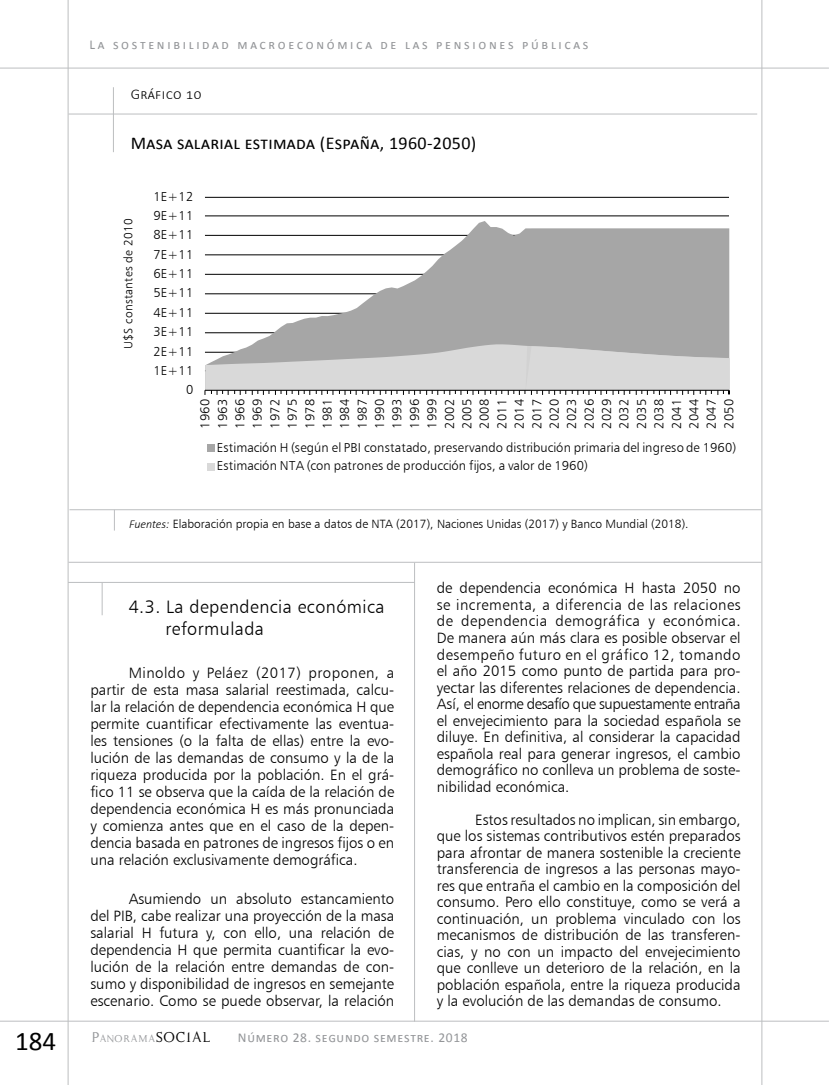
<style>
.page{position:relative;width:830px;height:1085px;background:#fff}
.page>*{position:absolute;margin:0;border:0;box-sizing:border-box;transform-origin:0 0}
.t1{font:27px "Calibri";color:#000}
.t2{font:18px "Calibri";letter-spacing:.02em;color:#000}
.t3{font:18px/22.2px "Humanist 777 BT Light B";letter-spacing:.025em;color:#000}
.t4{font:15px/16.5px "Humanist 777 BT Light B";color:#000;text-align:justify}
.t5{font:300 15px "Calibri";letter-spacing:.025em;color:#000}
.t6{font:13.5px "Calibri";letter-spacing:.2em;color:#939598}
.t7{font:13.5px "Calibri";letter-spacing:.05em;color:#939598}
.t8{font:13.05px/18.1px "Humanist 777 BT Light B";letter-spacing:.01em;color:#000}
.t9{font:12.9px/17.4px "Humanist 777 BT Light B";letter-spacing:.01em;color:#000;text-align:justify}
.t10{font:12px "Humanist 777 BT Light B";color:#000}
.t11{font:12px "Humanist 777 BT Light B";letter-spacing:.025em;color:#000}
.t12{font:11.55px "Kopy Katt Kut";letter-spacing:.07em;color:#939598}
.s1{font-family:"Calibri";font-weight:300;font-style:italic}
.s2{font-size:16.5px}
.s3{font-size:16.5px;color:#000}
</style>
<div class="page">
<hr style="left:68px;top:0;width:1px;height:1084px;background:#bcbec0">
<hr style="left:0;top:68px;width:828px;height:1px;background:#bcbec0">
<hr style="left:761px;top:0;width:1px;height:1084px;background:#bcbec0">
<hr style="left:0;top:1020px;width:828px;height:1px;background:#bcbec0">
<hr style="left:102px;top:582px;width:1px;height:33px;background:#bcbec0">
<hr style="left:68px;top:582px;width:347px;height:1px;background:#bcbec0">
<hr style="left:414px;top:562px;width:1px;height:459px;background:#bcbec0">
<hr style="left:68px;top:561px;width:693px;height:1px;background:#bcbec0">
<hr style="left:68px;top:114px;width:688px;height:1px;background:#bcbec0">
<hr style="left:113px;top:87px;width:1px;height:65px;background:#bcbec0">
<hr style="left:205px;top:215px;width:523px;height:1px;background:#000">
<hr style="left:205px;top:197px;width:523px;height:1px;background:#000">
<svg style="left:205px;top:228px;width:524px;height:116px;fill:#a6a6a6"></svg>
<svg style="left:204px;top:344px;width:525px;height:51px;background:#cbcbcb"></svg>
<div style="left:207px;top:444px;width:7px;height:8px;background:#a6a6a6"></div>
<div style="left:207px;top:463px;width:7px;height:7px;background:#d9d9d9"></div>
<svg style="left:114px;top:510px;width:1px;height:20px"></svg>
<hr style="left:69px;top:509px;width:692px;height:1px;background:#bcbec0">
<h1 class="t1" style="left:15px;top:1023px;width:43px">184</h1>
<p class="t6" style="left:89px;top:37px;width:500px">La sostenibilidad macroeconómica de las pensiones públicas</p>
<p class="t5" style="left:131px;top:84px;width:72px">Gráfico 10</p>
<p class="t2" style="left:131px;top:132px;width:347px">Masa salarial estimada (España, 1960-2050)</p>
<p class="t11" style="left:121px;top:349px;width:133px;rotate:-90deg">U$S constantes de 2010</p>
<p class="t8" style="left:153px;top:187px;width:41px">1E+12</p>
<p class="t8" style="left:153px;top:206px;width:41px">9E+11</p>
<p class="t8" style="left:153px;top:225px;width:41px">8E+11</p>
<p class="t8" style="left:153px;top:245px;width:41px">7E+11</p>
<p class="t8" style="left:153px;top:264px;width:41px">6E+11</p>
<p class="t8" style="left:153px;top:283px;width:41px">5E+11</p>
<p class="t8" style="left:153px;top:303px;width:41px">4E+11</p>
<p class="t8" style="left:153px;top:322px;width:41px">3E+11</p>
<p class="t8" style="left:153px;top:342px;width:41px">2E+11</p>
<p class="t8" style="left:153px;top:361px;width:41px">1E+11</p>
<p class="t8" style="left:186px;top:380px;width:9px">0</p>
<p class="t9" style="left:196px;top:428px;width:31px;rotate:-90deg">1960<br>1963<br>1966<br>1969<br>1972<br>1975<br>1978<br>1981<br>1984<br>1987<br>1990<br>1993<br>1996<br>1999<br>2002<br>2005<br>2008<br>2011<br>2014<br>2017<br>2020<br>2023<br>2026<br>2029<br>2032<br>2035<br>2038<br>2041<br>2044<br>2047<br>2050</p>
<p class="t8" style="left:217px;top:438px;width:520px">Estimación H (según el PBI constatado, preservando distribución primaria del ingreso de 1960)<br>Estimación NTA (con patrones de producción fijos, a valor de 1960)</p>
<p class="t10" style="left:129px;top:516px;width:561px"><span class="s1">Fuentes:</span> Elaboración propia en base a datos de NTA (2017), Naciones Unidas (2017) y Banco Mundial (2018).</p>
<p class="t3" style="left:165px;top:595px;width:220px;text-indent:-37px">4.3. La dependencia económica reformulada</p>
<p class="t4" style="left:90px;top:663px;width:305px;line-height:17.1px;text-indent:38px">Minoldo y Peláez (2017) proponen, a partir de esta masa salarial reestimada, calcu&shy;lar la relación de dependencia económica H que permite cuantificar efectivamente las eventua&shy;les tensiones (o la falta de ellas) entre la evo&shy;lución de las demandas de consumo y la de la riqueza producida por la población. En el grá&shy;fico 11 se observa que la caída de la relación de dependencia económica H es más pronunciada y comienza antes que en el caso de la depen&shy;dencia basada en patrones de ingresos fijos o en una relación exclusivamente demográfica.</p>
<p class="t4" style="left:90px;top:889px;width:305px;line-height:17.1px;text-indent:38px">Asumiendo un absoluto estancamiento del PIB, cabe realizar una proyección de la masa salarial H futura y, con ello, una relación de dependencia H que permita cuantificar la evo&shy;lución de la relación entre demandas de con&shy;sumo y disponibilidad de ingresos en semejante escenario. Como se puede observar, la relación</p>
<p class="t4" style="left:436px;top:579px;width:305px">de dependencia económica H hasta 2050 no se incrementa, a diferencia de las relaciones de dependencia demográfica y económica.<br>De manera aún más clara es posible observar el desempeño futuro en el gráfico 12, tomando el año 2015 como punto de partida para pro&shy;yectar las diferentes relaciones de dependencia.<br>Así, el enorme desafío que supuestamente entraña el envejecimiento para la sociedad española se diluye. En definitiva, al considerar la capacidad española real para generar ingresos, el cambio demográfico no conlleva un problema de soste&shy;nibilidad económica.</p>
<p class="t4" style="left:436px;top:810px;width:305px;text-indent:38px">Estos resultados no implican, sin embargo, que los sistemas contributivos estén preparados para afrontar de manera sostenible la creciente transferencia de ingresos a las personas mayo&shy;res que entraña el cambio en la composición del consumo. Pero ello constituye, como se verá a continuación, un problema vinculado con los mecanismos de distribución de las transferen&shy;cias, y no con un impacto del envejecimiento que conlleve un deterioro de la relación, en la población española, entre la riqueza producida y la evolución de las demandas de consumo.</p>
<p class="t12" style="left:91px;top:1030px;width:120px"><span class="s2">P</span>ANORAMA<span class="s3">SOCIAL</span></p>
<p class="t7" style="left:238px;top:1029px;width:231px">Número 28. segundo semestre. 2018</p>
</div>
